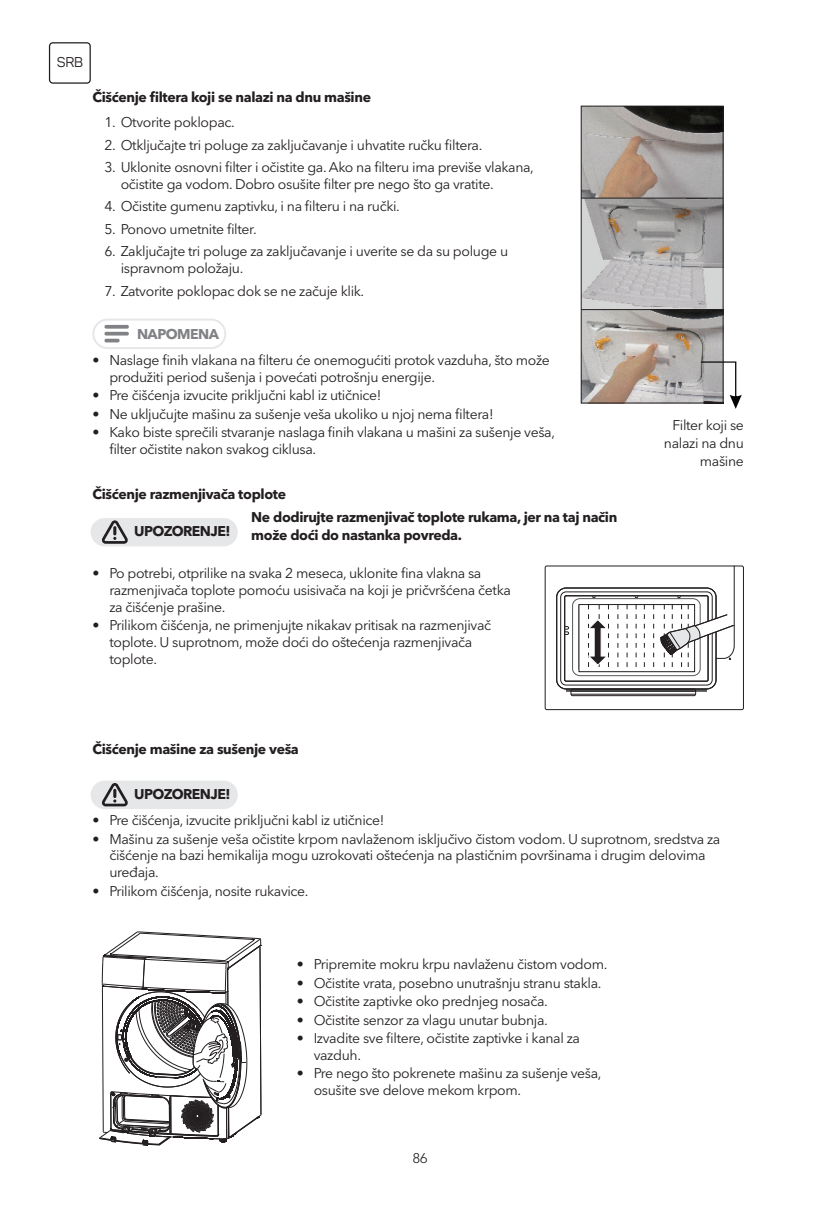
<style>
.page{position:relative;width:823px;height:1225px;background:#fff}
.page>*{position:absolute;margin:0;border:0;box-sizing:border-box;transform-origin:0 0}
.Txt{font:14px/16.8px "Avenir Next LT Pro";letter-spacing:-.025em;color:#231f20}
.Txt-2{font:700 14px/18px "Avenir Next LT Pro";letter-spacing:-.025em;color:#231f20}
.Medju_bold{font:700 14px "Avenir Next LT Pro";letter-spacing:-.025em;color:#231f20}
.Txt-3{font:700 14px "Avenir Next LT Pro";letter-spacing:-.04em;color:#808285}
.t1{font:14px "Panton";color:#231f20}
.t2{font:300 14px "Avenir LT Pro";color:#231f20}
</style>
<div class="page">
<div style="left:49px;top:42px;width:42px;height:42px;border:1px solid #231f20;border-radius:3px"></div>
<img style="left:582px;top:108px;width:139px;height:201px">
<img style="left:582px;top:310px;width:139px;height:91px">
<div style="left:580px;top:106px;width:143px;height:297px;border:1px solid #231f20"></div>
<hr style="left:581px;top:198px;width:141px;height:1px;background:#231f20">
<hr style="left:581px;top:309px;width:141px;height:1px;background:#231f20">
<svg style="left:700px;top:361px;width:41px;height:48px"></svg>
<hr style="left:565px;top:689px;width:141px;height:1px;background:#3e3e3f">
<hr style="left:565px;top:690px;width:141px;height:1px;background:#57585a">
<hr style="left:565px;top:691px;width:141px;height:1px;background:#6c6d70">
<div style="left:544px;top:565px;width:199px;height:145px;border:1px solid #231f20;border-radius:2px"></div>
<div style="left:570px;top:689px;width:125px;height:7px;border:1px solid #231f20;border-radius:2px"></div>
<hr style="left:570px;top:691px;width:125px;height:1px;background:#231f20">
<hr style="left:570px;top:694px;width:125px;height:1px;background:#231f20">
<svg style="left:556px;top:565px;width:178px;height:124px"></svg>
<svg style="left:99px;top:931px;width:162px;height:215px"></svg>
<div style="left:91px;top:518px;width:147px;height:28px;background:#e6e7e9;border-radius:14px"></div>
<svg style="left:102px;top:520px;width:26px;height:24px"></svg>
<div style="left:91px;top:780px;width:147px;height:29px;background:#e6e7e9;border-radius:14px"></div>
<svg style="left:102px;top:783px;width:26px;height:23px"></svg>
<div style="left:92px;top:318px;width:134px;height:31px;border:2px solid #e6e7e9;border-radius:14px"></div>
<svg style="left:104px;top:325px;width:25px;height:17px"></svg>
<p class="t1" style="left:57px;top:54px;width:28px">SRB</p>
<p class="Medju_bold" style="left:92px;top:89px;width:280px">Čišćenje filtera koji se nalazi na dnu mašine</p>
<p class="Txt" style="left:104px;top:114px;width:132px">1. Otvorite poklopac.</p>
<p class="Txt" style="left:104px;top:136px;width:379px">2. Otključajte tri poluge za zaključavanje i uhvatite ručku filtera.</p>
<p class="Txt" style="left:121px;top:159px;width:414px;text-indent:-16px">3. Uklonite osnovni filter i očistite ga. Ako na filteru ima previše vlakana, očistite ga vodom. Dobro osušite filter pre nego što ga vratite.</p>
<p class="Txt" style="left:104px;top:198px;width:297px">4. Očistite gumenu zaptivku, i na filteru i na ručki.</p>
<p class="Txt" style="left:104px;top:221px;width:154px">5. Ponovo umetnite filter.</p>
<p class="Txt" style="left:121px;top:243px;width:389px;text-indent:-16px">6. Zaključajte tri poluge za zaključavanje i uverite se da su poluge u ispravnom položaju.</p>
<p class="Txt" style="left:104px;top:282px;width:261px">7. Zatvorite poklopac dok se ne začuje klik.</p>
<p class="Txt-3" style="left:137px;top:326px;width:83px">NAPOMENA</p>
<p class="Txt" style="left:109px;top:351px;width:441px;text-indent:-17px">• Naslage finih vlakana na filteru će onemogućiti protok vazduha, što može produžiti period sušenja i povećati potrošnju energije.</p>
<p class="Txt" style="left:92px;top:387px;width:290px">• Pre čišćenja izvucite priključni kabl iz utičnice!</p>
<p class="Txt" style="left:92px;top:405px;width:402px">• Ne uključujte mašinu za sušenje veša ukoliko u njoj nema filtera!</p>
<p class="Txt" style="left:109px;top:424px;width:447px;text-indent:-17px">• Kako biste sprečili stvaranje naslaga finih vlakana u mašini za sušenje veša, filter očistite nakon svakog ciklusa.</p>
<p class="Medju_bold" style="left:92px;top:485px;width:195px">Čišćenje razmenjivača toplote</p>
<p class="Txt-2" style="left:251px;top:508px;width:367px">Ne dodirujte razmenjivač toplote rukama, jer na taj način može doći do nastanka povreda.</p>
<p class="Txt-2" style="left:134px;top:522px;width:98px">UPOZORENJE!</p>
<p class="Txt" style="left:109px;top:565px;width:403px;text-indent:-17px">• Po potrebi, otprilike na svaka 2 meseca, uklonite fina vlakna sa razmenjivača toplote pomoću usisivača na koji je pričvršćena četka za čišćenje prašine.</p>
<p class="Txt" style="left:109px;top:617px;width:383px;text-indent:-17px">• Prilikom čišćenja, ne primenjujte nikakav pritisak na razmenjivač toplote. U suprotnom, može doći do oštećenja razmenjivača toplote.</p>
<p class="Txt" style="left:663px;top:416px;width:81px;line-height:18px;text-align:right">Filter koji se nalazi na dnu mašine</p>
<p class="Medju_bold" style="left:92px;top:740px;width:208px">Čišćenje mašine za sušenje veša</p>
<p class="Txt-2" style="left:134px;top:785px;width:98px">UPOZORENJE!</p>
<p class="Txt" style="left:92px;top:811px;width:293px">• Pre čišćenja, izvucite priključni kabl iz utičnice!</p>
<p class="Txt" style="left:109px;top:830px;width:612px;text-indent:-17px">• Mašinu za sušenje veša očistite krpom navlaženom isključivo čistom vodom. U suprotnom, sredstva za čišćenje na bazi hemikalija mogu uzrokovati oštećenja na plastičnim površinama i drugim delovima uređaja.</p>
<p class="Txt" style="left:92px;top:882px;width:218px">• Prilikom čišćenja, nosite rukavice.</p>
<p class="Txt" style="left:296px;top:955px;width:312px">• Pripremite mokru krpu navlaženu čistom vodom.</p>
<p class="Txt" style="left:296px;top:974px;width:306px">• Očistite vrata, posebno unutrašnju stranu stakla.</p>
<p class="Txt" style="left:296px;top:992px;width:252px">• Očistite zaptivke oko prednjeg nosača.</p>
<p class="Txt" style="left:296px;top:1011px;width:252px">• Očistite senzor za vlagu unutar bubnja.</p>
<p class="Txt" style="left:313px;top:1029px;width:268px;text-indent:-17px">• Izvadite sve filtere, očistite zaptivke i kanal za vazduh.</p>
<p class="Txt" style="left:313px;top:1065px;width:289px;text-indent:-17px">• Pre nego što pokrenete mašinu za sušenje veša, osušite sve delove mekom krpom.</p>
<p class="t2" style="left:412px;top:1150px;width:16px">86</p>
</div>
